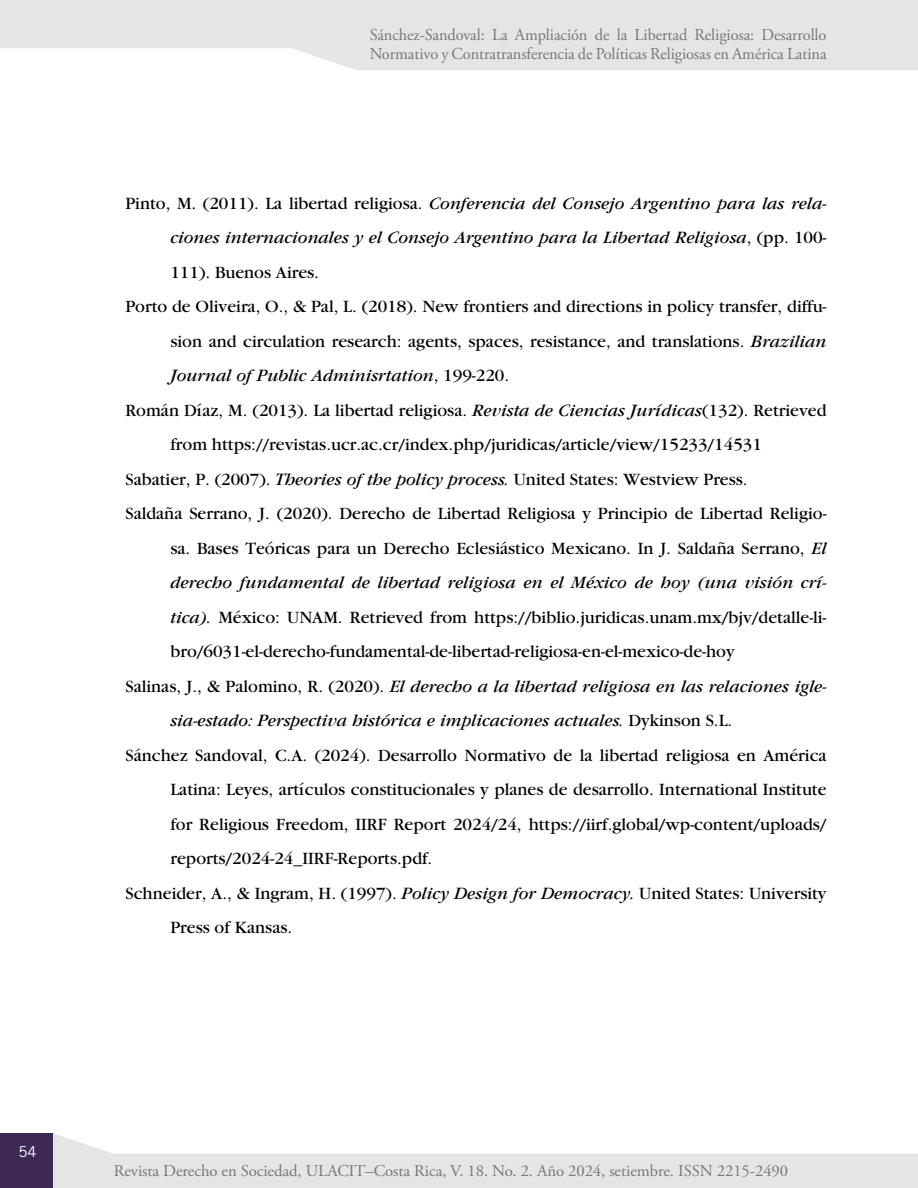
<style>
.page{position:relative;width:918px;height:1188px;background:#fff}
.page>*{position:absolute;margin:0;border:0;box-sizing:border-box;transform-origin:0 0}
.t1{font:18px "Garamond";color:#000}
.t2{font:italic 18px "Garamond";color:#000}
.t3{font:16.65px/19.6px "Adobe Garamond Pro";letter-spacing:-.005em;color:#757779}
.t4{font:16.5px "Adobe Garamond Pro";letter-spacing:-.005em;color:#757779}
.t5{font:15px "Trade Gothic LT Std";color:#fff}
.s1{font-style:normal}
.s2{font-style:italic}
</style>
<div class="page">
<svg style="left:0;top:0;width:918px;height:70px;background:#e6e7e8"></svg>
<svg style="left:0;top:1133px;width:918px;height:55px;fill:#e4e5e6"></svg>
<div style="left:0;top:1134px;width:53px;height:54px;background:#3f2a55"></div>
<p class="t3" style="left:370px;top:25px;width:458px">Sánchez-Sandoval: La Ampliación de la Libertad Religiosa: Desarrollo<br>Normativo y Contratransferencia de Políticas Religiosas en América Latina</p>
<p class="t2" style="left:125px;top:192px;width:703px"><span class="s1">Pinto, M. (2011). La libertad religiosa.</span> Conferencia del Consejo Argentino para las rela-</p>
<p class="t2" style="left:170px;top:227px;width:658px">ciones internacionales y el Consejo Argentino para la Libertad Religiosa<span class="s1">, (pp. 100-</span></p>
<p class="t1" style="left:170px;top:261px;width:150px">111). Buenos Aires.</p>
<p class="t1" style="left:125px;top:296px;width:703px">Porto de Oliveira, O., &amp; Pal, L. (2018). New frontiers and directions in policy transfer, diffu-</p>
<p class="t1" style="left:170px;top:330px;width:658px">sion and circulation research: agents, spaces, resistance, and translations. <span class="s2">Brazilian</span></p>
<p class="t2" style="left:170px;top:365px;width:340px">Journal of Public Adminisrtation<span class="s1">, 199-220.</span></p>
<p class="t1" style="left:125px;top:399px;width:703px">Román Díaz, M. (2013). La libertad religiosa. <span class="s2">Revista de Ciencias Jurídicas</span>(132). Retrieved</p>
<p class="t1" style="left:170px;top:434px;width:593px">from https://revistas.ucr.ac.cr/index.php/juridicas/article/view/15233/14531</p>
<p class="t1" style="left:125px;top:468px;width:624px">Sabatier, P. (2007). <span class="s2">Theories of the policy process.</span> United States: Westview Press.</p>
<p class="t1" style="left:125px;top:503px;width:703px">Saldaña Serrano, J. (2020). Derecho de Libertad Religiosa y Principio de Libertad Religio-</p>
<p class="t1" style="left:170px;top:537px;width:658px">sa. Bases Teóricas para un Derecho Eclesiástico Mexicano. In J. Saldaña Serrano, <span class="s2">El</span></p>
<p class="t2" style="left:170px;top:572px;width:658px">derecho fundamental de libertad religiosa en el México de hoy (una visión crí-</p>
<p class="t1" style="left:170px;top:606px;width:658px"><span class="s2">tica).</span> México: UNAM. Retrieved from https://biblio.juridicas.unam.mx/bjv/detalle-li-</p>
<p class="t1" style="left:170px;top:641px;width:566px">bro/6031-el-derecho-fundamental-de-libertad-religiosa-en-el-mexico-de-hoy</p>
<p class="t2" style="left:125px;top:675px;width:703px"><span class="s1">Salinas, J., &amp; Palomino, R. (2020).</span> El derecho a la libertad religiosa en las relaciones igle-</p>
<p class="t2" style="left:170px;top:710px;width:563px">sia-estado: Perspectiva histórica e implicaciones actuales. <span class="s1">Dykinson S.L.</span></p>
<p class="t1" style="left:125px;top:744px;width:703px">Sánchez Sandoval, C.A. (2024). Desarrollo Normativo de la libertad religiosa en América</p>
<p class="t1" style="left:170px;top:779px;width:658px">Latina: Leyes, artículos constitucionales y planes de desarrollo. International Institute</p>
<p class="t1" style="left:170px;top:813px;width:658px">for Religious Freedom, IIRF Report 2024/24, https://iirf.global/wp-content/uploads/</p>
<p class="t1" style="left:170px;top:848px;width:263px">reports/2024-24_IIRF-Reports.pdf.</p>
<p class="t1" style="left:125px;top:882px;width:703px">Schneider, A., &amp; Ingram, H. (1997). <span class="s2">Policy Design for Democracy.</span> United States: University</p>
<p class="t1" style="left:170px;top:917px;width:123px">Press of Kansas.</p>
<p class="t5" style="left:18px;top:1143px;width:20px">54</p>
<p class="t4" style="left:114px;top:1161px;width:676px">Revista Derecho en Sociedad, ULACIT–Costa Rica, V. 18. No. 2. Año 2024, setiembre. ISSN 2215-2490</p>
</div>
